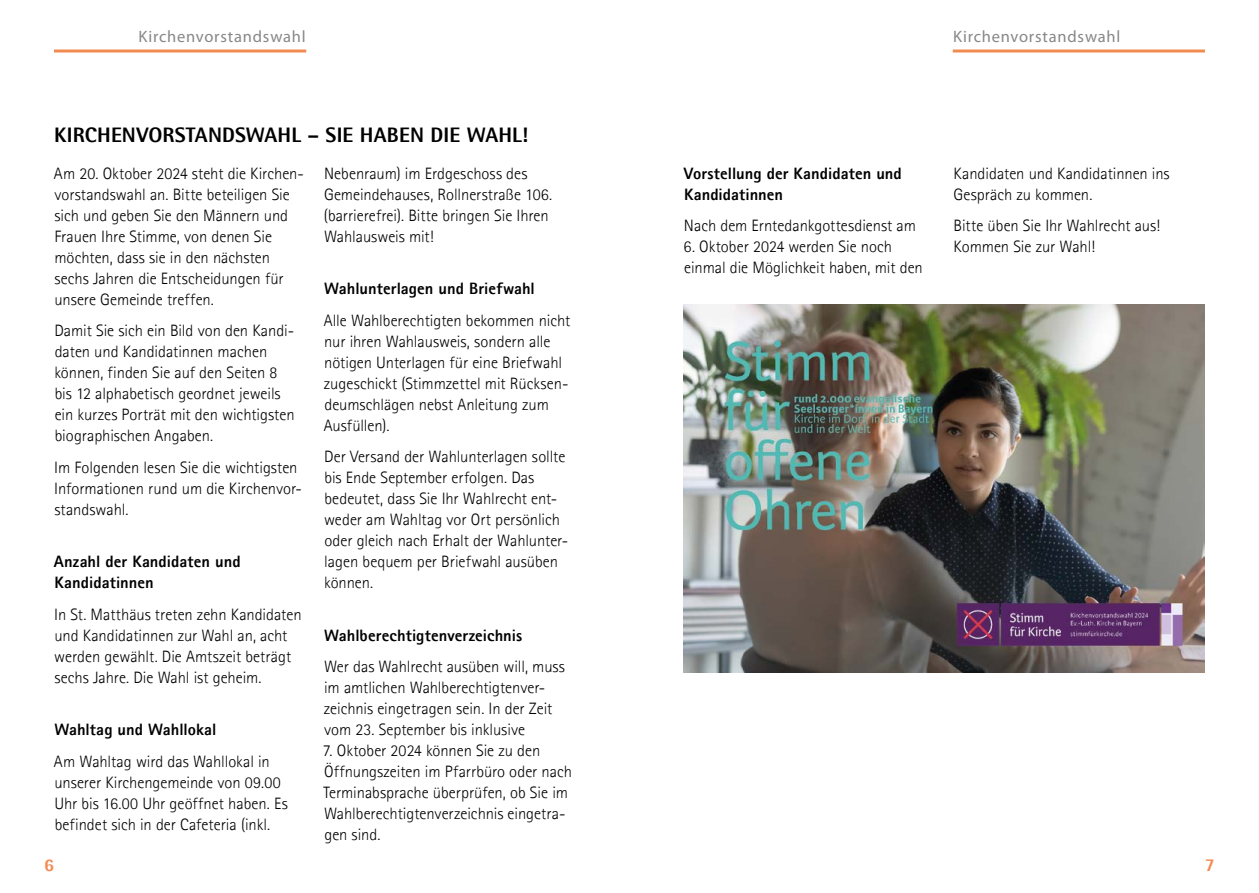
<style>
.page{position:relative;width:1259px;height:893px;background:#fff}
.page>*{position:absolute;margin:0;border:0;box-sizing:border-box;transform-origin:0 0}
.t1{font:800 21px "Agfa Rotis Semisans";letter-spacing:.005em;color:#000}
.t2{font:800 18px "Agfa Rotis Semisans";color:#f28b52}
.t3{font:300 16.5px/21px "Agfa Rotis Sans Serif";letter-spacing:-.005em;color:#000}
.t4{font:800 16.5px/21px "Agfa Rotis Sans Serif";letter-spacing:.005em;color:#000}
.t5{font:16.5px "Myriad Pro";letter-spacing:.045em;color:#878787}
</style>
<div class="page">
<hr style="left:54px;top:50px;width:252px;height:3px;background:#f28b52">
<hr style="left:952px;top:50px;width:253px;height:3px;background:#f28b52">
<img style="left:683px;top:304px;width:522px;height:368px">
<p class="t5" style="left:139px;top:26px;width:169px">Kirchenvorstandswahl</p>
<p class="t5" style="left:953px;top:26px;width:169px">Kirchenvorstandswahl</p>
<p class="t1" style="left:54px;top:122px;width:475px">KIRCHENVORSTANDSWAHL – SIE HABEN DIE WAHL!</p>
<p class="t3" style="left:54px;top:162px;width:251px">Am 20. Oktober 2024 steht die Kirchen&shy;vorstandswahl an. Bitte beteiligen Sie sich und geben Sie den Männern und Frauen Ihre Stimme, von denen Sie möchten, dass sie in den nächsten sechs Jahren die Entscheidungen für unsere Gemeinde treffen.</p>
<p class="t3" style="left:54px;top:320px;width:242px">Damit Sie sich ein Bild von den Kandi&shy;daten und Kandidatinnen machen können, finden Sie auf den Seiten 8 bis 12 alphabetisch geordnet jeweils ein kurzes Porträt mit den wichtigsten biographischen Angaben.</p>
<p class="t3" style="left:54px;top:456px;width:249px">Im Folgenden lesen Sie die wichtigsten<br>Informationen rund um die Kirchenvor&shy;standswahl.</p>
<p class="t3" style="left:324px;top:163px;width:230px">Nebenraum) im Erdgeschoss des<br>Gemeindehauses, Rollnerstraße 106. (barrierefrei). Bitte bringen Sie Ihren<br>Wahlausweis mit!</p>
<p class="t4" style="left:324px;top:278px;width:212px">Wahlunterlagen und Briefwahl</p>
<p class="t3" style="left:324px;top:310px;width:248px">Alle Wahlberechtigten bekommen nicht nur ihren Wahlausweis, sondern alle nötigen Unterlagen für eine Briefwahl zugeschickt (Stimmzettel mit Rücksen&shy;deumschlägen nebst Anleitung zum Ausfüllen).</p>
<p class="t3" style="left:324px;top:446px;width:246px">Der Versand der Wahlunterlagen sollte bis Ende September erfolgen. Das bedeutet, dass Sie Ihr Wahlrecht ent&shy;weder am Wahltag vor Ort persönlich oder gleich nach Erhalt der Wahlunter&shy;lagen bequem per Briefwahl ausüben können.</p>
<p class="t4" style="left:54px;top:551px;width:188px">Anzahl der Kandidaten und<br>Kandidatinnen</p>
<p class="t3" style="left:54px;top:604px;width:249px">In St. Matthäus treten zehn Kandidaten und Kandidatinnen zur Wahl an, acht werden gewählt. Die Amtszeit beträgt sechs Jahre. Die Wahl ist geheim.</p>
<p class="t4" style="left:54px;top:719px;width:163px">Wahltag und Wahllokal</p>
<p class="t3" style="left:54px;top:751px;width:235px">Am Wahltag wird das Wahllokal in unserer Kirchengemeinde von 09.00<br>Uhr bis 16.00 Uhr geöffnet haben. Es befindet sich in der Cafeteria (inkl.</p>
<p class="t4" style="left:324px;top:624px;width:200px">Wahlberechtigtenverzeichnis</p>
<p class="t3" style="left:324px;top:656px;width:243px">Wer das Wahlrecht ausüben will, muss im amtlichen Wahlberechtigtenver&shy;zeichnis eingetragen sein. In der Zeit vom 23. September bis inklusive</p>
<p class="t3" style="left:323px;top:740px;width:251px">7. Oktober 2024 können Sie zu den<br>Öffnungszeiten im Pfarrbüro oder nach<br>Terminabsprache überprüfen, ob Sie im<br>Wahlberechtigtenverzeichnis eingetra&shy;gen sind.</p>
<p class="t4" style="left:684px;top:162px;width:219px">Vorstellung der Kandidaten und<br>Kandidatinnen</p>
<p class="t3" style="left:684px;top:215px;width:234px">Nach dem Erntedankgottesdienst am</p>
<p class="t3" style="left:683px;top:236px;width:241px">6. Oktober 2024 werden Sie noch einmal die Möglichkeit haben, mit den</p>
<p class="t3" style="left:953px;top:162px;width:218px">Kandidaten und Kandidatinnen ins<br>Gespräch zu kommen.</p>
<p class="t3" style="left:953px;top:215px;width:208px">Bitte üben Sie Ihr Wahlrecht aus!<br>Kommen Sie zur Wahl!</p>
<p class="t2" style="left:44px;top:854px;width:12px">6</p>
<p class="t2" style="left:1205px;top:854px;width:12px">7</p>
</div>
